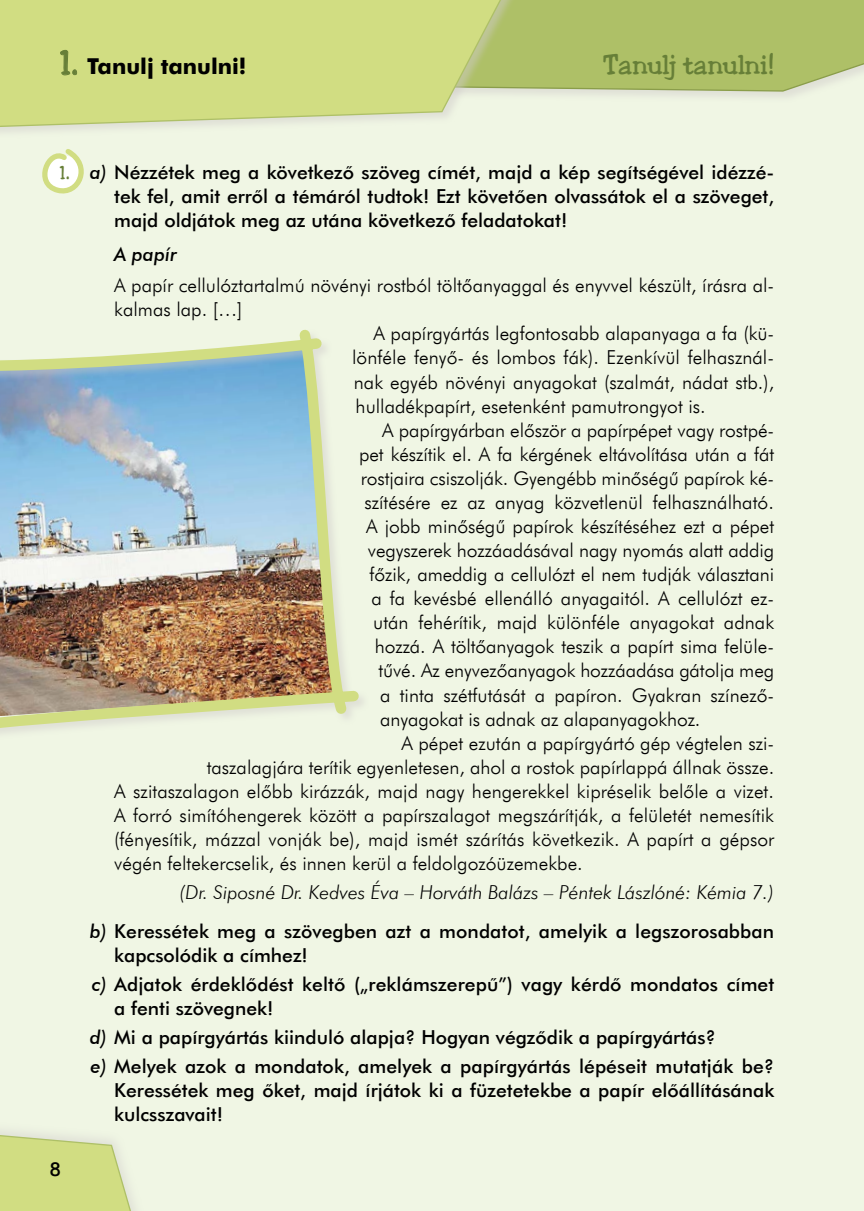
<style>
.page{position:relative;width:864px;height:1211px;background:#fff}
.page>*{position:absolute;margin:0;border:0;box-sizing:border-box;transform-origin:0 0}
.t1{font:28px "Jester";color:#677f38}
.t2{font:21.88px "Futura HU Bold";color:#000}
.t3{font:19.25px "Futura Lt HU Light";color:#000}
.t4{font:19.25px/24.2px "Futura Med HU Medium";color:#000}
.t5{font:italic 19.25px "Futura Lt HU Light";color:#000}
.t6{font:italic 19.25px "Futura Med HU Medium";color:#000}
.t7{font:19.25px "Jester";color:#677f38}
.s1{font-family:"Jester";font-size:35px;color:#677f38}
.s2{font-family:"Jester";font-size:31.5px;color:#677f38}
.s3{font-style:italic}
</style>
<div class="page">
<div style="left:0;top:0;width:863px;height:1210px;background:#f0f6e4"></div>
<hr style="left:863px;top:0;width:1px;height:1210px;background:#f0f6e4">
<svg style="left:0;top:1130px;width:135px;height:80px"></svg>
<div style="left:0;top:0;width:863px;height:103px;background:#d0ccca;opacity:.5"></div>
<div style="left:538px;top:0;width:325px;height:92px;background:#aec067"></div>
<svg style="left:42px;top:149px;width:42px;height:45px"></svg>
<div style="left:0;top:0;width:538px;height:141px;background:#d0ccca;opacity:.5"></div>
<svg style="left:0;top:0;width:528px;height:130px;background:#d1dc8b"></svg>
<svg style="left:60px;top:2px;width:17px;height:74px"></svg>
<img style="left:0;top:329px;width:363px;height:405px">
<p class="t2" style="left:59px;top:53px;width:189px"><span class="s1">1</span><span class="s2">.</span> Tanulj tanulni!</p>
<h1 class="t1" style="left:603px;top:48px;width:172px">Tanulj tanulni!</h1>
<p class="t7" style="left:59px;top:161px;width:12px">1.</p>
<p class="t4" style="left:50px;top:1156px;width:13px">8</p>
<p class="t4" style="left:114px;top:159px;width:661px;text-align:justify;text-indent:-24px"><span class="s3">a)</span> Nézzétek meg a következő szöveg címét, majd a kép segítségével idézzé&shy;tek fel, amit erről a témáról tudtok! Ezt követően olvassátok el a szöveget, majd oldjátok meg az utána következő feladatokat!</p>
<p class="t6" style="left:114px;top:242px;width:64px">A papír</p>
<p class="t3" style="left:114px;top:274px;width:661px">A papír cellulóztartalmú növényi rostból töltőanyaggal és enyvvel készült, írásra al-</p>
<p class="t3" style="left:114px;top:298px;width:130px">kalmas lap. […]</p>
<p class="t3" style="left:373px;top:322px;width:402px">A papírgyártás legfontosabb alapanyaga a fa (kü-</p>
<p class="t3" style="left:352px;top:346px;width:423px">lönféle fenyő- és lombos fák). Ezenkívül felhasznál-</p>
<p class="t3" style="left:354px;top:370px;width:422px">nak egyéb növényi anyagokat (szalmát, nádat stb.),</p>
<p class="t3" style="left:355px;top:394px;width:351px">hulladékpapírt, esetenként pamutrongyot is.</p>
<p class="t3" style="left:382px;top:418px;width:393px">A papírgyárban először a papírpépet vagy rostpé-</p>
<p class="t3" style="left:359px;top:442px;width:416px">pet készítik el. A fa kérgének eltávolítása után a fát</p>
<p class="t3" style="left:361px;top:466px;width:415px">rostjaira csiszolják. Gyengébb minőségű papírok ké-</p>
<p class="t3" style="left:364px;top:490px;width:411px">szítésére ez az anyag közvetlenül felhasználható.</p>
<p class="t3" style="left:366px;top:514px;width:409px">A jobb minőségű papírok készítéséhez ezt a pépet</p>
<p class="t3" style="left:368px;top:538px;width:408px">vegyszerek hozzáadásával nagy nyomás alatt addig</p>
<p class="t3" style="left:369px;top:562px;width:406px">főzik, ameddig a cellulózt el nem tudják választani</p>
<p class="t3" style="left:371px;top:586px;width:404px">a fa kevésbé ellenálló anyagaitól. A cellulózt ez-</p>
<p class="t3" style="left:373px;top:610px;width:402px">után fehérítik, majd különféle anyagokat adnak</p>
<p class="t3" style="left:375px;top:635px;width:400px">hozzá. A töltőanyagok teszik a papírt sima felüle-</p>
<p class="t3" style="left:378px;top:659px;width:397px">tűvé. Az enyvezőanyagok hozzáadása gátolja meg</p>
<p class="t3" style="left:380px;top:683px;width:395px">a tinta szétfutását a papíron. Gyakran színező-</p>
<p class="t3" style="left:380px;top:707px;width:322px">anyagokat is adnak az alapanyagokhoz.</p>
<p class="t3" style="left:401px;top:731px;width:374px">A pépet ezután a papírgyártó gép végtelen szi-</p>
<p class="t3" style="left:207px;top:755px;width:568px">taszalagjára terítik egyenletesen, ahol a rostok papírlappá állnak össze.</p>
<p class="t3" style="left:114px;top:779px;width:661px">A szitaszalagon előbb kirázzák, majd nagy hengerekkel kipréselik belőle a vizet.</p>
<p class="t3" style="left:114px;top:803px;width:661px">A forró simítóhengerek között a papírszalagot megszárítják, a felületét nemesítik</p>
<p class="t3" style="left:114px;top:827px;width:661px">(fényesítik, mázzal vonják be), majd ismét szárítás következik. A papírt a gépsor</p>
<p class="t3" style="left:114px;top:851px;width:470px">végén feltekercselik, és innen kerül a feldolgozóüzemekbe.</p>
<p class="t5" style="left:179px;top:880px;width:596px">(Dr. Siposné Dr. Kedves Éva – Horváth Balázs – Péntek Lászlóné: Kémia 7.)</p>
<p class="t4" style="left:114px;top:919px;width:661px;text-indent:-24px"><span class="s3">b)</span> Keressétek meg a szövegben azt a mondatot, amelyik a legszorosabban kapcsolódik a címhez!</p>
<p class="t4" style="left:114px;top:972px;width:661px;text-indent:-22px"><span class="s3">c)</span> Adjatok érdeklődést keltő („reklámszerepű”) vagy kérdő mondatos címet a fenti szövegnek!</p>
<p class="t4" style="left:90px;top:1022px;width:685px;line-height:29.1px"><span class="s3">d)</span> Mi a papírgyártás kiinduló alapja? Hogyan végződik a papírgyártás?<br><span class="s3">e)</span> Melyek azok a mondatok, amelyek a papírgyártás lépéseit mutatják be?</p>
<p class="t4" style="left:114px;top:1078px;width:661px">Keressétek meg őket, majd írjátok ki a füzetetekbe a papír előállításának kulcsszavait!</p>
</div>
